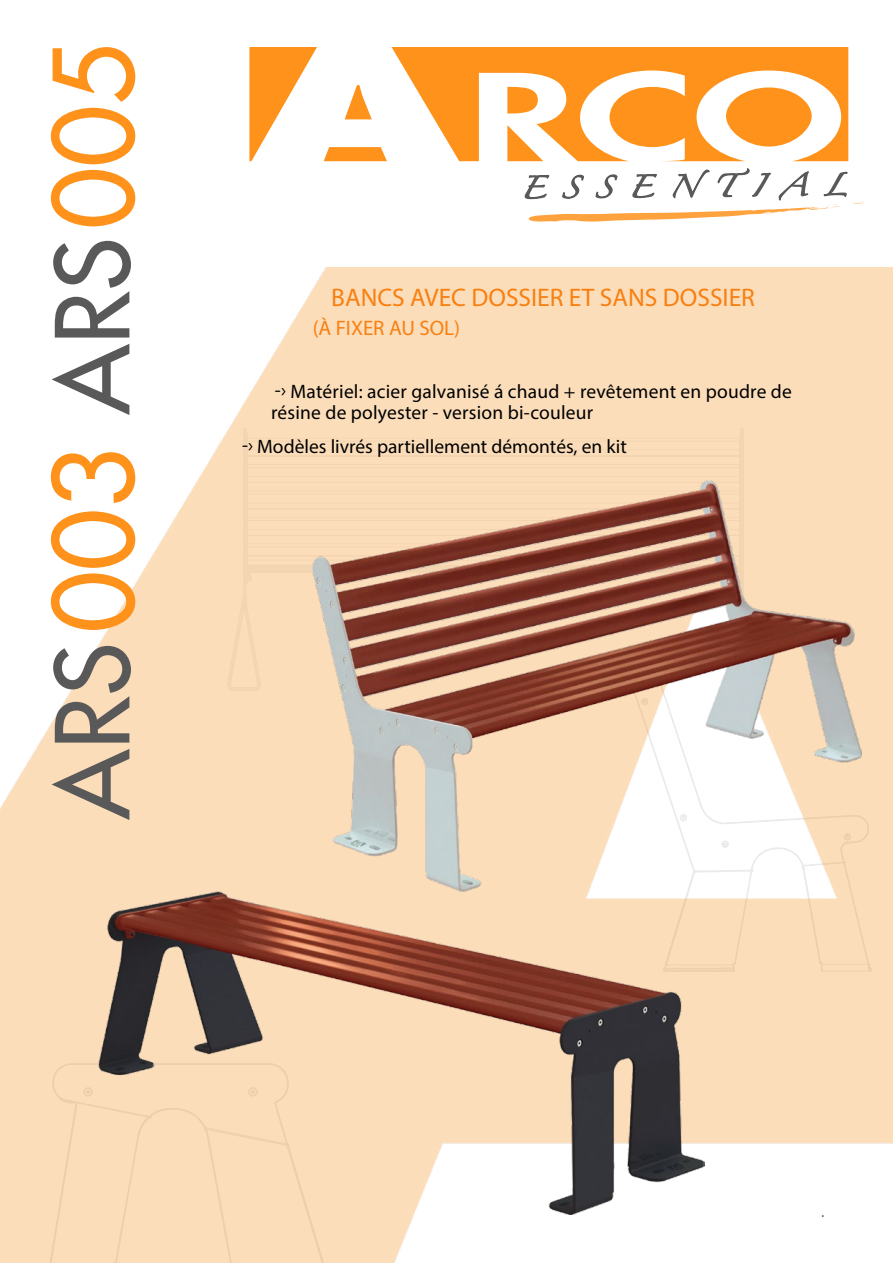
<style>
.page{position:relative;width:893px;height:1263px;background:#fff}
.page>*{position:absolute;margin:0;border:0;box-sizing:border-box;transform-origin:0 0}
.t1{font:107.4px "Futura";color:#fe921b}
.t2{font:25.5px "Myriad Pro";color:#f88011}
.t3{font:21px "Myriad Pro";color:#f88011}
.t4{font:19.5px/21px "Myriad Pro";letter-spacing:.01em;color:#000}
</style>
<div class="page">
<img style="left:0;top:267px;width:893px;height:996px">
<img style="left:312px;top:481px;width:549px;height:410px">
<img style="left:98px;top:892px;width:606px;height:323px">
<svg style="left:324px;top:147px;width:63px;height:14px"></svg>
<svg style="left:249px;top:47px;width:68px;height:114px"></svg>
<svg style="left:391px;top:47px;width:457px;height:114px;fill:#fe921b"></svg>
<svg style="left:345px;top:85px;width:27px;height:34px"></svg>
<svg style="left:507px;top:87px;width:31px;height:26px"></svg>
<div style="left:726px;top:87px;width:86px;height:60px;background:#fe921b;border-radius:50%"></div>
<svg style="left:507px;top:126px;width:357px;height:96px"></svg>
<svg style="left:52px;top:749px;width:77px;height:71px;background:#cdb79e"></svg>
<svg style="left:53px;top:646px;width:78px;height:97px"></svg>
<svg style="left:52px;top:344px;width:77px;height:71px"></svg>
<svg style="left:53px;top:241px;width:78px;height:97px"></svg>
<h1 class="t1" style="left:24px;top:229px;width:188px;rotate:-90deg">005</h1>
<h1 class="t1" style="left:24px;top:633px;width:188px;rotate:-90deg">003</h1>
<h2 class="t2" style="left:331px;top:282px;width:425px">BANCS AVEC DOSSIER ET SANS DOSSIER</h2>
<p class="t3" style="left:313px;top:315px;width:149px">(À FIXER AU SOL)</p>
<p class="t4" style="left:271px;top:380px;width:522px">-› Matériel: acier galvanisé á chaud + revêtement en poudre de résine de polyester - version bi-couleur</p>
<p class="t4" style="left:242px;top:436px;width:386px">-› Modèles livrés partiellement démontés, en kit</p>
</div>
